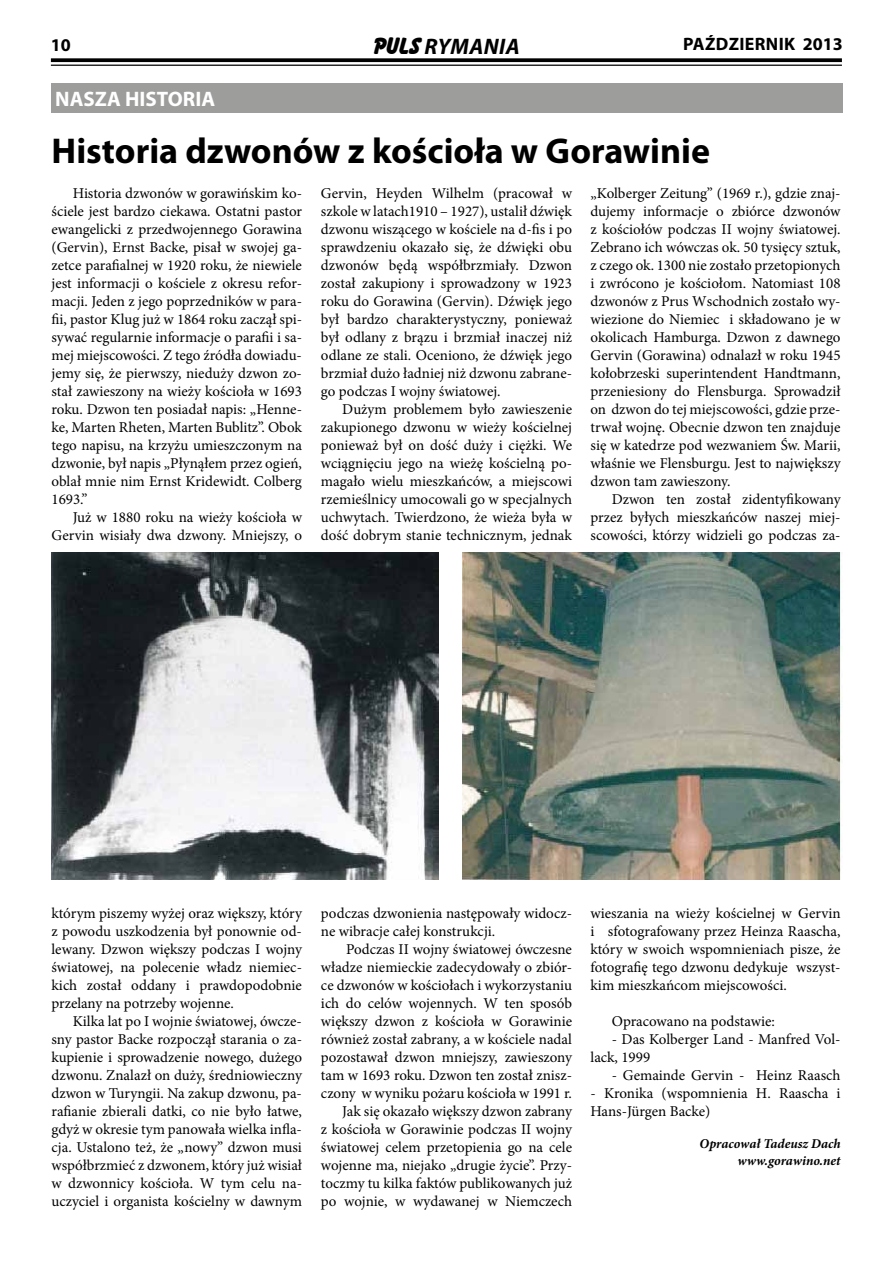
<style>
.page{position:relative;width:893px;height:1263px;background:#fff}
.page>*{position:absolute;margin:0;border:0;box-sizing:border-box;transform-origin:0 0}
.t1{font:700 36px "Myriad Pro";color:#000}
.t2{font:italic 700 22.5px "Myriad Pro";letter-spacing:.02em;color:#000}
.t3{font:700 21px "Myriad Pro";color:#fff}
.t4{font:700 18px "Myriad Pro";letter-spacing:.02em;color:#000}
.t5{font:15px/18px "Minion Pro";color:#000;text-align:justify}
.t6{font:italic 700 13.5px/16.2px "Minion Pro";letter-spacing:-.005em;color:#000;text-align:right}
.s1{font-family:"Bassoon";font-style:normal;font-size:21px}
</style>
<div class="page">
<svg style="left:51px;top:58px;width:791px;height:4px;background:#151515"></svg>
<hr style="left:51px;top:65px;width:791px;height:1px;background:#000">
<div style="left:51px;top:84px;width:791px;height:29px;background:#9d9d9c"></div>
<img style="left:51px;top:552px;width:388px;height:328px">
<img style="left:463px;top:552px;width:380px;height:328px">
<p class="t4" style="left:51px;top:33px;width:21px">10</p>
<h2 class="t2" style="left:371px;top:32px;width:150px"><span class="s1">Puls</span> RYMANIA</h2>
<p class="t4" style="left:683px;top:33px;width:161px">PAŹDZIERNIK 2013</p>
<h3 class="t3" style="left:55px;top:85px;width:161px">NASZA HISTORIA</h3>
<h1 class="t1" style="left:51px;top:127px;width:660px">Historia dzwonów z kościoła w Gorawinie</h1>
<p class="t5" style="left:51px;top:184px;width:252px;text-indent:21px">Historia dzwonów w gorawińskim ko&shy;ściele jest bardzo ciekawa. Ostatni pastor ewangelicki z przedwojennego Gorawina (Gervin), Ernst Backe, pisał w swojej ga&shy;zetce parafialnej w 1920 roku, że niewiele jest informacji o kościele z okresu refor&shy;macji. Jeden z jego poprzedników w para&shy;fii, pastor Klug już w 1864 roku zaczął spi&shy;sywać regularnie informacje o parafii i sa&shy;mej miejscowości. Z tego źródła dowiadu&shy;jemy się, że pierwszy, nieduży dzwon zo&shy;stał zawieszony na wieży kościoła w 1693 roku. Dzwon ten posiadał napis: „Henne&shy;ke, Marten Rheten, Marten Bublitz”. Obok tego napisu, na krzyżu umieszczonym na dzwonie, był napis „Płynąłem przez ogień, oblał mnie nim Ernst Kridewidt. Colberg 1693.”</p>
<p class="t5" style="left:51px;top:508px;width:252px;text-align:right">Już w 1880 roku na wieży kościoła w<br>Gervin wisiały dwa dzwony. Mniejszy, o</p>
<p class="t5" style="left:321px;top:184px;width:253px">Gervin, Heyden Wilhelm (pracował w szkole w latach1910 – 1927), ustalił dźwięk dzwonu wiszącego w kościele na d-fis i po sprawdzeniu okazało się, że dźwięki obu dzwonów będą współbrzmiały. Dzwon został zakupiony i sprowadzony w 1923 roku do Gorawina (Gervin). Dźwięk jego był bardzo charakterystyczny, ponieważ był odlany z brązu i brzmiał inaczej niż odlane ze stali. Oceniono, że dźwięk jego brzmiał dużo ładniej niż dzwonu zabrane&shy;go podczas I wojny światowej.</p>
<p class="t5" style="left:321px;top:400px;width:253px;text-indent:21px">Dużym problemem było zawieszenie zakupionego dzwonu w wieży kościelnej ponieważ był on dość duży i ciężki. We wciągnięciu jego na wieżę kościelną po&shy;magało wielu mieszkańców, a miejscowi rzemieślnicy umocowali go w specjalnych uchwytach. Twierdzono, że wieża była w dość dobrym stanie technicznym, jednak</p>
<p class="t5" style="left:590px;top:184px;width:252px">„Kolberger Zeitung” (1969 r.), gdzie znaj&shy;dujemy informacje o zbiórce dzwonów z kościołów podczas II wojny światowej.<br>Zebrano ich wówczas ok. 50 tysięcy sztuk, z czego ok. 1300 nie zostało przetopionych i zwrócono je kościołom. Natomiast 108 dzwonów z Prus Wschodnich zostało wy&shy;wiezione do Niemiec i składowano je w okolicach Hamburga. Dzwon z dawnego Gervin (Gorawina) odnalazł w roku 1945 kołobrzeski superintendent Handtmann, przeniesiony do Flensburga. Sprowadził on dzwon do tej miejscowości, gdzie prze&shy;trwał wojnę. Obecnie dzwon ten znajduje się w katedrze pod wezwaniem Św. Marii, właśnie we Flensburgu. Jest to największy dzwon tam zawieszony.</p>
<p class="t5" style="left:590px;top:490px;width:252px;text-indent:21px">Dzwon ten został zidentyfikowany przez byłych mieszkańców naszej miej&shy;scowości, którzy widzieli go podczas za-</p>
<p class="t5" style="left:51px;top:904px;width:252px">którym piszemy wyżej oraz większy, który z powodu uszkodzenia był ponownie od&shy;lewany. Dzwon większy podczas I wojny światowej, na polecenie władz niemiec&shy;kich został oddany i prawdopodobnie przelany na potrzeby wojenne.</p>
<p class="t5" style="left:51px;top:1012px;width:252px;text-indent:21px">Kilka lat po I wojnie światowej, ówcze&shy;sny pastor Backe rozpoczął starania o za&shy;kupienie i sprowadzenie nowego, dużego dzwonu. Znalazł on duży, średniowieczny dzwon w Turyngii. Na zakup dzwonu, pa&shy;rafianie zbierali datki, co nie było łatwe, gdyż w okresie tym panowała wielka infla&shy;cja. Ustalono też, że „nowy” dzwon musi współbrzmieć z dzwonem, który już wisiał w dzwonnicy kościoła. W tym celu na&shy;uczyciel i organista kościelny w dawnym</p>
<p class="t5" style="left:321px;top:904px;width:253px">podczas dzwonienia następowały widocz&shy;ne wibracje całej konstrukcji.</p>
<p class="t5" style="left:321px;top:940px;width:253px;text-align:right">Podczas II wojny światowej ówczesne władze niemieckie zadecydowały o zbiór&shy;ce dzwonów w kościołach i wykorzystaniu ich do celów wojennych. W ten sposób większy dzwon z kościoła w Gorawinie również został zabrany, a w kościele nadal pozostawał dzwon mniejszy, zawieszony tam w 1693 roku. Dzwon ten został znisz&shy;czony w wyniku pożaru kościoła w 1991 r.<br>Jak się okazało większy dzwon zabrany<br>z kościoła w Gorawinie podczas II wojny światowej celem przetopienia go na cele wojenne ma, niejako „drugie życie”. Przy&shy;toczmy tu kilka faktów publikowanych już po wojnie, w wydawanej w Niemczech</p>
<p class="t5" style="left:590px;top:904px;width:252px">wieszania na wieży kościelnej w Gervin i sfotografowany przez Heinza Raascha, który w swoich wspomnieniach pisze, że fotografię tego dzwonu dedykuje wszyst&shy;kim mieszkańcom miejscowości.</p>
<p class="t5" style="left:612px;top:1012px;width:165px">Opracowano na podstawie:</p>
<p class="t5" style="left:590px;top:1030px;width:252px;text-indent:21px">- Das Kolberger Land - Manfred Vol&shy;lack, 1999</p>
<p class="t5" style="left:612px;top:1066px;width:230px">- Gemainde Gervin - Heinz Raasch</p>
<p class="t5" style="left:590px;top:1084px;width:252px">- Kronika (wspomnienia H. Raascha i<br>Hans-Jürgen Backe)</p>
<p class="t6" style="left:699px;top:1136px;width:143px">Opracował Tadeusz Dach www.gorawino.net</p>
</div>
